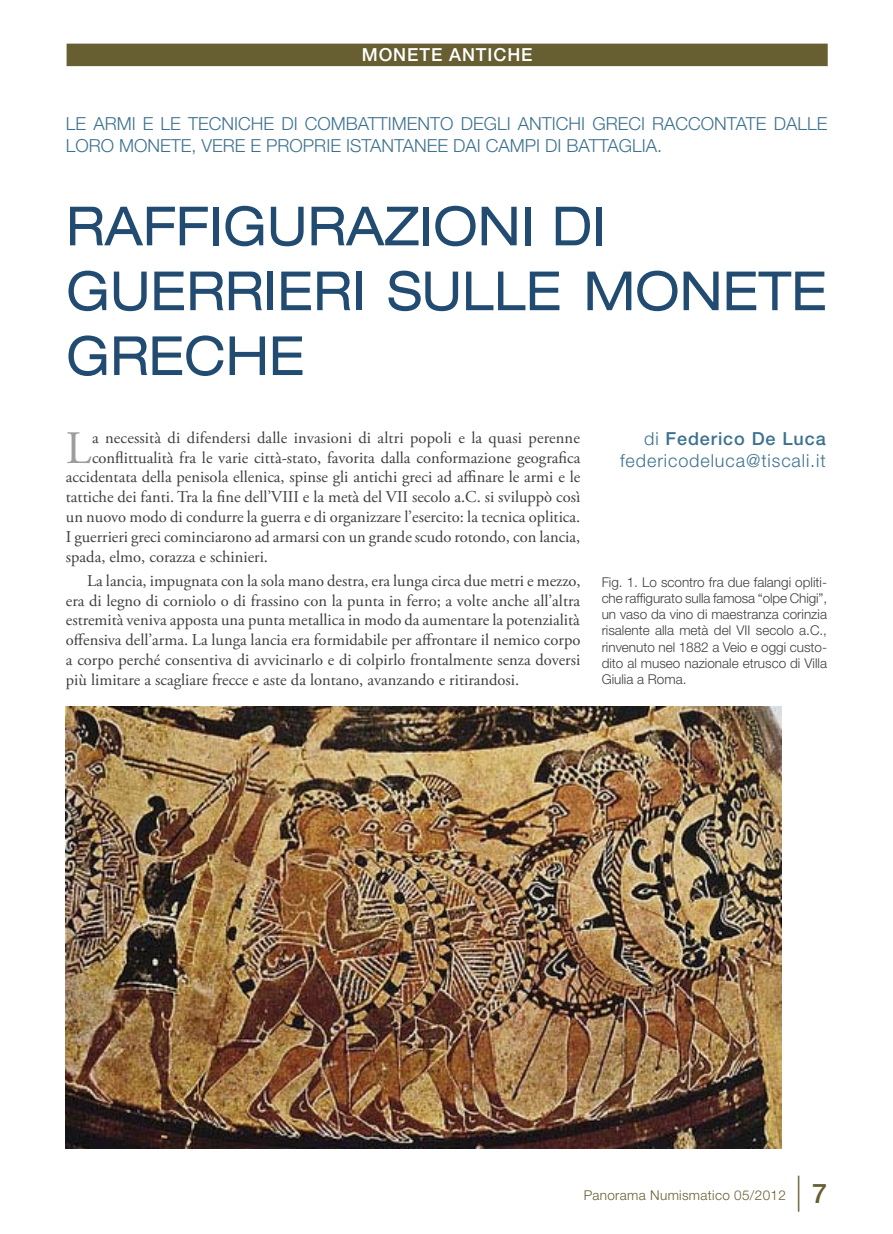
<style>
.page{position:relative;width:893px;height:1234px;background:#fff}
.page>*{position:absolute;margin:0;border:0;box-sizing:border-box;transform-origin:0 0}
.t1{font:expanded 54px/64.8px "Helvetica Neue";color:#214b71;scale:.94 1}
.t2{font:46.35px "Adobe Garamond Pro";color:#9c9d9f}
.t3{font:100 36px "Helvetica Neue";color:#675f31}
.t4{font:500 27px "Helvetica Neue";color:#675f31}
.t5{font:300 18px/21.6px "Helvetica Neue";color:#3d728f}
.t6{font:300 18px/21.6px "Helvetica Neue";letter-spacing:.05em;color:#3d728f;text-align:right}
.t7{font:500 18px "Helvetica Neue";letter-spacing:.05em;color:#fff}
.t8{font:16.5px/19.8px "Adobe Garamond Pro";color:#3e3e40;text-align:justify}
.t9{font:300 13.5px/16.2px "Helvetica Neue";color:#3e3e40;text-align:justify}
.t10{font:300 13.5px "Helvetica Neue";letter-spacing:.025em;color:#675f31}
.s1{font-weight:500}
</style>
<div class="page">
<img style="left:66px;top:706px;width:715px;height:442px">
<div style="left:67px;top:44px;width:761px;height:22px;background:#675f31"></div>
<p class="t7" style="left:362px;top:52px;width:172px">MONETE ANTICHE</p>
<p class="t5" style="left:66px;top:113px;width:763px">LE ARMI E LE TECNICHE DI COMBATTIMENTO DEGLI ANTICHI GRECI RACCONTATE DALLE<br>LORO MONETE, VERE E PROPRIE ISTANTANEE DAI CAMPI DI BATTAGLIA.</p>
<h1 class="t1" style="left:66px;top:193px;width:811px">RAFFIGURAZIONI DI<br>GUERRIERI SULLE MONETE<br>GRECHE</h1>
<h2 class="t2" style="left:66px;top:420px;width:27px">L</h2>
<p class="t8" style="left:92px;top:428px;width:489px">a necessità di difendersi dalle invasioni di altri popoli e la quasi perenne</p>
<p class="t6" style="left:620px;top:427px;width:207px">di <span class="s1">Federico De Luca </span>federicodeluca@tiscali.it</p>
<p class="t8" style="left:92px;top:448px;width:490px">conflittualità fra le varie città-stato, favorita dalla conformazione geografica</p>
<p class="t8" style="left:66px;top:468px;width:516px">accidentata della penisola ellenica, spinse gli antichi greci ad affinare le armi e le</p>
<p class="t8" style="left:66px;top:487px;width:516px">tattiche dei fanti. Tra la fine dell’VIII e la metà del VII secolo a.C. si sviluppò così</p>
<p class="t8" style="left:66px;top:507px;width:516px">un nuovo modo di condurre la guerra e di organizzare l’esercito: la tecnica oplitica.</p>
<p class="t8" style="left:66px;top:527px;width:516px">I guerrieri greci cominciarono ad armarsi con un grande scudo rotondo, con lancia,</p>
<p class="t8" style="left:66px;top:547px;width:204px">spada, elmo, corazza e schinieri.</p>
<p class="t8" style="left:66px;top:571px;width:516px;text-indent:21px">La lancia, impugnata con la sola mano destra, era lunga circa due metri e mezzo, era di legno di corniolo o di frassino con la punta in ferro; a volte anche all’altra estremità veniva apposta una punta metallica in modo da aumentare la potenzialità offensiva dell’arma. La lunga lancia era formidabile per affrontare il nemico corpo a corpo perché consentiva di avvicinarlo e di colpirlo frontalmente senza doversi più limitare a scagliare frecce e aste da lontano, avanzando e ritirandosi.</p>
<p class="t9" style="left:602px;top:573px;width:227px">Fig. 1. Lo scontro fra due falangi opliti&shy;che raffigurato sulla famosa “olpe Chigi”, un vaso da vino di maestranza corinzia risalente alla metà del VII secolo a.C., rinvenuto nel 1882 a Veio e oggi custo&shy;dito al museo nazionale etrusco di Villa Giulia a Roma.</p>
<p class="t10" style="left:584px;top:1186px;width:204px">Panorama Numismatico 05/2012</p>
<h3 class="t3" style="left:795px;top:1170px;width:9px">|</h3>
<h3 class="t4" style="left:812px;top:1176px;width:17px">7</h3>
</div>
